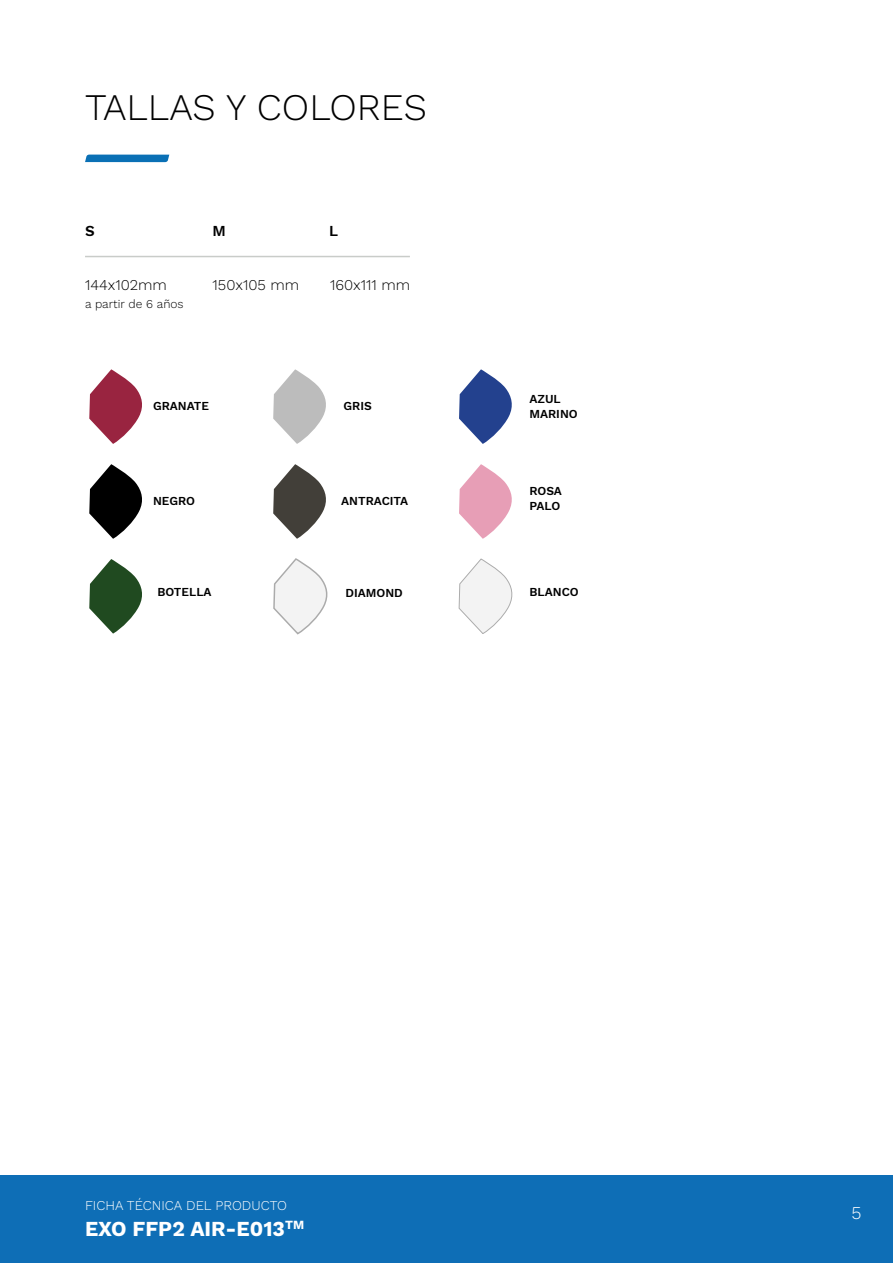
<style>
.page{position:relative;width:893px;height:1263px;background:#fff}
.page>*{position:absolute;margin:0;border:0;box-sizing:border-box;transform-origin:0 0}
.t1{font:37.5px "Work Sans";color:#000}
.t2{font:700 21px "Work Sans";color:#fff}
.t3{font:18px "Work Sans";color:#fff}
.t4{font:15px "Work Sans";color:#000}
.t5{font:600 15px "Work Sans";color:#000}
.t6{font:13.5px "Work Sans";color:#fff}
.t7{font:600 12px/15px "Work Sans";color:#000}
.t8{font:12px "Work Sans";color:#000}
</style>
<div class="page">
<div style="left:0;top:1175px;width:893px;height:88px;background:#0e6eb6"></div>
<svg style="left:85px;top:155px;width:84px;height:7px"></svg>
<hr style="left:85px;top:256px;width:325px;height:1px;background:#c9ccc9">
<svg style="left:89px;top:369px;width:53px;height:75px"></svg>
<svg style="left:89px;top:464px;width:53px;height:75px"></svg>
<svg style="left:273px;top:558px;width:55px;height:77px"></svg>
<svg style="left:89px;top:559px;width:53px;height:75px"></svg>
<svg style="left:459px;top:559px;width:54px;height:75px"></svg>
<svg style="left:273px;top:464px;width:53px;height:75px"></svg>
<svg style="left:459px;top:369px;width:53px;height:75px"></svg>
<svg style="left:459px;top:464px;width:53px;height:75px"></svg>
<svg style="left:273px;top:369px;width:53px;height:75px"></svg>
<h1 class="t1" style="left:85px;top:79px;width:343px">TALLAS Y COLORES</h1>
<p class="t5" style="left:85px;top:222px;width:11px">S</p>
<p class="t5" style="left:213px;top:222px;width:15px">M</p>
<p class="t5" style="left:329px;top:222px;width:11px">L</p>
<p class="t4" style="left:85px;top:274px;width:83px">144x102mm</p>
<p class="t8" style="left:85px;top:295px;width:100px">a partir de 6 años</p>
<p class="t4" style="left:213px;top:274px;width:88px">150x105 mm</p>
<p class="t4" style="left:330px;top:274px;width:82px">160x111 mm</p>
<p class="t7" style="left:153px;top:399px;width:57px">GRANATE</p>
<p class="t7" style="left:153px;top:494px;width:44px">NEGRO</p>
<p class="t7" style="left:344px;top:399px;width:30px">GRIS</p>
<p class="t7" style="left:341px;top:494px;width:68px">ANTRACITA</p>
<p class="t7" style="left:529px;top:392px;width:50px">AZUL<br>MARINO</p>
<p class="t7" style="left:529px;top:484px;width:34px">ROSA<br>PALO</p>
<p class="t7" style="left:157px;top:585px;width:56px">BOTELLA</p>
<p class="t7" style="left:345px;top:586px;width:59px">DIAMOND</p>
<p class="t7" style="left:529px;top:585px;width:51px">BLANCO</p>
<p class="t6" style="left:85px;top:1195px;width:203px">FICHA TÉCNICA DEL PRODUCTO</p>
<h2 class="t2" style="left:85px;top:1216px;width:221px">EXO FFP2 AIR-E013<sup>TM</sup></h2>
<h3 class="t3" style="left:851px;top:1199px;width:12px">5</h3>
</div>
